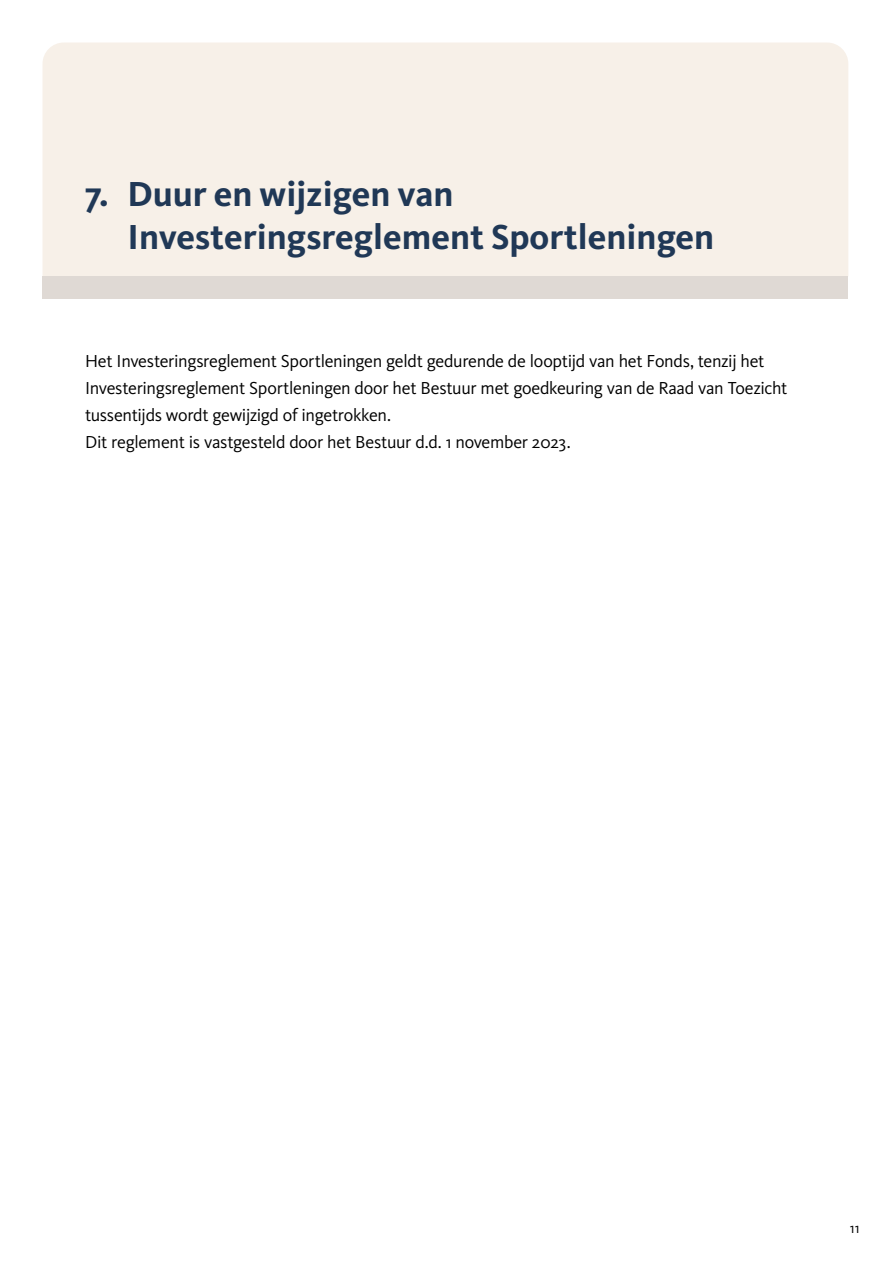
<style>
.page{position:relative;width:893px;height:1263px;background:#fff}
.page>*{position:absolute;margin:0;border:0;box-sizing:border-box;transform-origin:0 0}
.t1{font:700 36px/43.2px "Kievit OT";color:#203856}
.t2{font:18px/27px "Kievit OT";letter-spacing:-.015em;color:#000}
.t3{font:15px "Kievit OT";color:#000}
</style>
<div class="page">
<div style="left:43px;top:43px;width:805px;height:233px;background:#f7f0e8"></div>
<div style="left:43px;top:276px;width:805px;height:22px;background:#dfd9d4"></div>
<h1 class="t1" style="left:128px;top:172px;width:588px;text-indent:-43px">7. Duur en wijzigen van<br>Investeringsreglement Sportleningen</h1>
<p class="t2" style="left:85px;top:347px;width:704px">Het Investeringsreglement Sportleningen geldt gedurende de looptijd van het Fonds, tenzij het Investeringsreglement Sportleningen door het Bestuur met goedkeuring van de Raad van Toezicht tussentijds wordt gewijzigd of ingetrokken.<br>Dit reglement is vastgesteld door het Bestuur d.d. 1 november 2023.</p>
<p class="t3" style="left:850px;top:1219px;width:11px">11</p>
</div>
